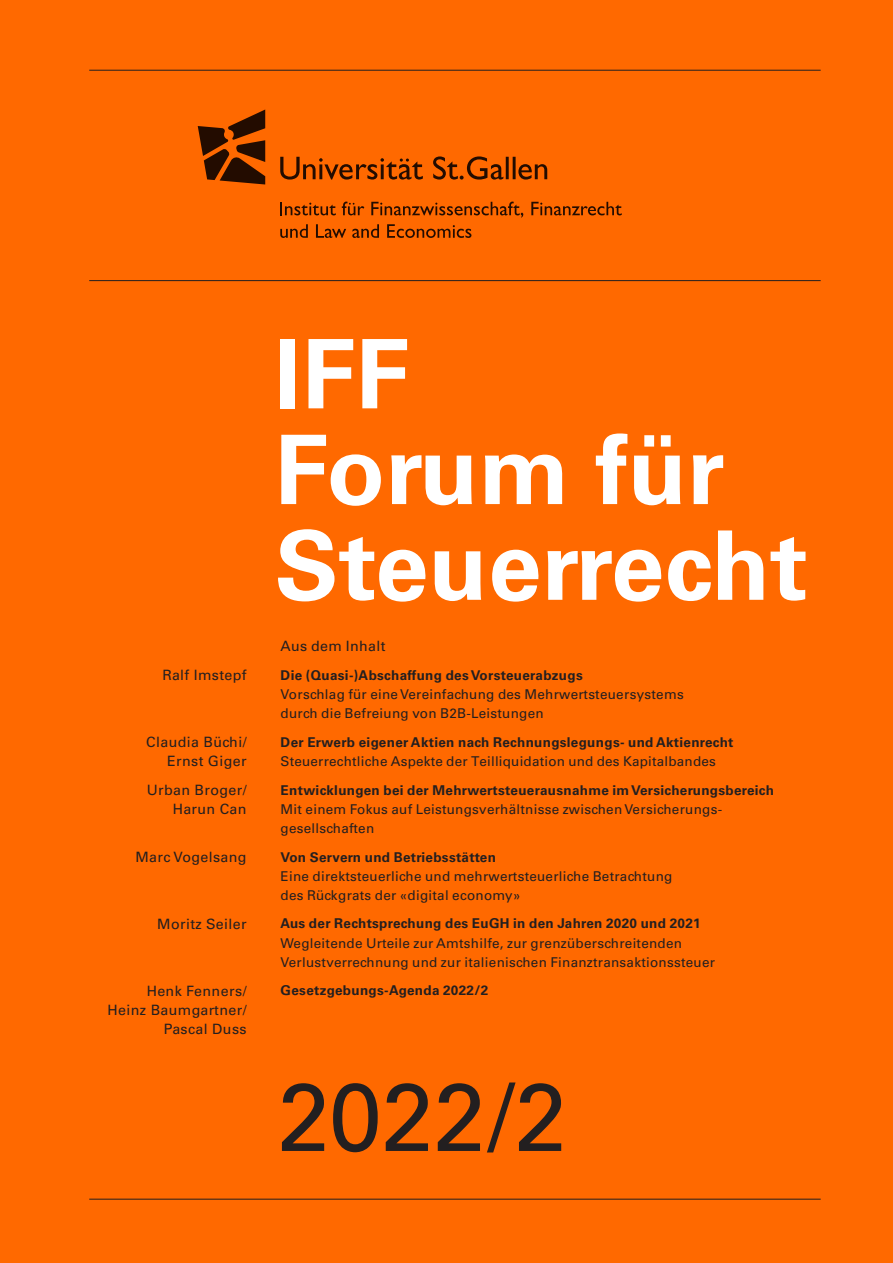
<style>
.page{position:relative;width:893px;height:1263px;background:#ff6900}
.page>*{position:absolute;margin:0;border:0;box-sizing:border-box;transform-origin:0 0}
.t1{font:700 96px/95.7px "Univers LT Std";letter-spacing:.005em;color:#fff}
.t2{font:96px "Univers LT Std";color:#231f20}
.t3{font:14.25px/19.2px "Univers LT Std";letter-spacing:.025em;color:#231f20;text-align:right}
.t4{font:13.5px/19.2px "Univers LT Std";letter-spacing:.02em;color:#231f20}
.t5{font:700 13.5px "Univers LT Std";letter-spacing:.025em;color:#231f20}
</style>
<div class="page">
<hr style="left:89px;top:70px;width:732px;height:1px;background:#231f20">
<hr style="left:89px;top:280px;width:732px;height:1px;background:#231f20">
<hr style="left:89px;top:1199px;width:732px;height:1px;background:#231f20">
<svg style="left:280px;top:202px;width:56px;height:13px"></svg>
<svg style="left:342px;top:202px;width:22px;height:13px"></svg>
<svg style="left:371px;top:202px;width:152px;height:16px"></svg>
<svg style="left:531px;top:202px;width:91px;height:13px"></svg>
<svg style="left:280px;top:224px;width:28px;height:14px"></svg>
<svg style="left:316px;top:224px;width:30px;height:14px"></svg>
<svg style="left:352px;top:224px;width:27px;height:14px"></svg>
<svg style="left:387px;top:224px;width:84px;height:14px"></svg>
<svg style="left:280px;top:156px;width:267px;height:24px"></svg>
<svg style="left:198px;top:109px;width:67px;height:75px"></svg>
<p class="t3" style="left:162px;top:665px;width:86px">Ralf Imstepf</p>
<p class="t3" style="left:146px;top:732px;width:102px">Claudia Büchi/<br>Ernst Giger</p>
<p class="t3" style="left:147px;top:780px;width:101px">Urban Broger/<br>Harun Can</p>
<p class="t3" style="left:135px;top:847px;width:113px">Marc Vogelsang</p>
<p class="t3" style="left:157px;top:914px;width:91px">Moritz Seiler</p>
<p class="t3" style="left:108px;top:981px;width:141px">Henk Fenners/<br>Heinz Baumgartner/<br>Pascal Duss</p>
<h1 class="t1" style="left:275px;top:327px;width:535px">IFF<br>Forum für<br>Steuerrecht</h1>
<p class="t3" style="left:281px;top:636px;width:106px">Aus dem Inhalt</p>
<p class="t5" style="left:281px;top:667px;width:304px">Die (Quasi-)Abschaffung des Vorsteuerabzugs</p>
<p class="t4" style="left:281px;top:684px;width:405px">Vorschlag für eine Vereinfachung des Mehrwertsteuersystems durch die Befreiung von B2B-Leistungen</p>
<p class="t5" style="left:281px;top:734px;width:454px">Der Erwerb eigener Aktien nach Rechnungslegungs- und Aktienrecht</p>
<p class="t4" style="left:281px;top:751px;width:437px">Steuerrechtliche Aspekte der Teilliquidation und des Kapitalbandes</p>
<p class="t5" style="left:281px;top:782px;width:495px">Entwicklungen bei der Mehrwertsteuerausnahme im Versicherungsbereich</p>
<p class="t4" style="left:281px;top:799px;width:443px">Mit einem Fokus auf Leistungsverhältnisse zwischen Versicherungs&shy;gesellschaften</p>
<p class="t5" style="left:281px;top:849px;width:217px">Von Servern und Betriebsstätten</p>
<p class="t4" style="left:281px;top:866px;width:393px">Eine direktsteuerliche und mehrwertsteuerliche Betrachtung des Rückgrats der «digital economy»</p>
<p class="t5" style="left:281px;top:916px;width:421px">Aus der Rechtsprechung des EuGH in den Jahren 2020 und 2021</p>
<p class="t4" style="left:281px;top:933px;width:436px">Wegleitende Urteile zur Amtshilfe, zur grenzüberschreitenden<br>Verlustverrechnung und zur italienischen Finanztransaktionssteuer</p>
<p class="t5" style="left:281px;top:983px;width:209px">Gesetzgebungs-Agenda 2022/2</p>
<h1 class="t2" style="left:277px;top:1060px;width:292px">2022/2</h1>
</div>
